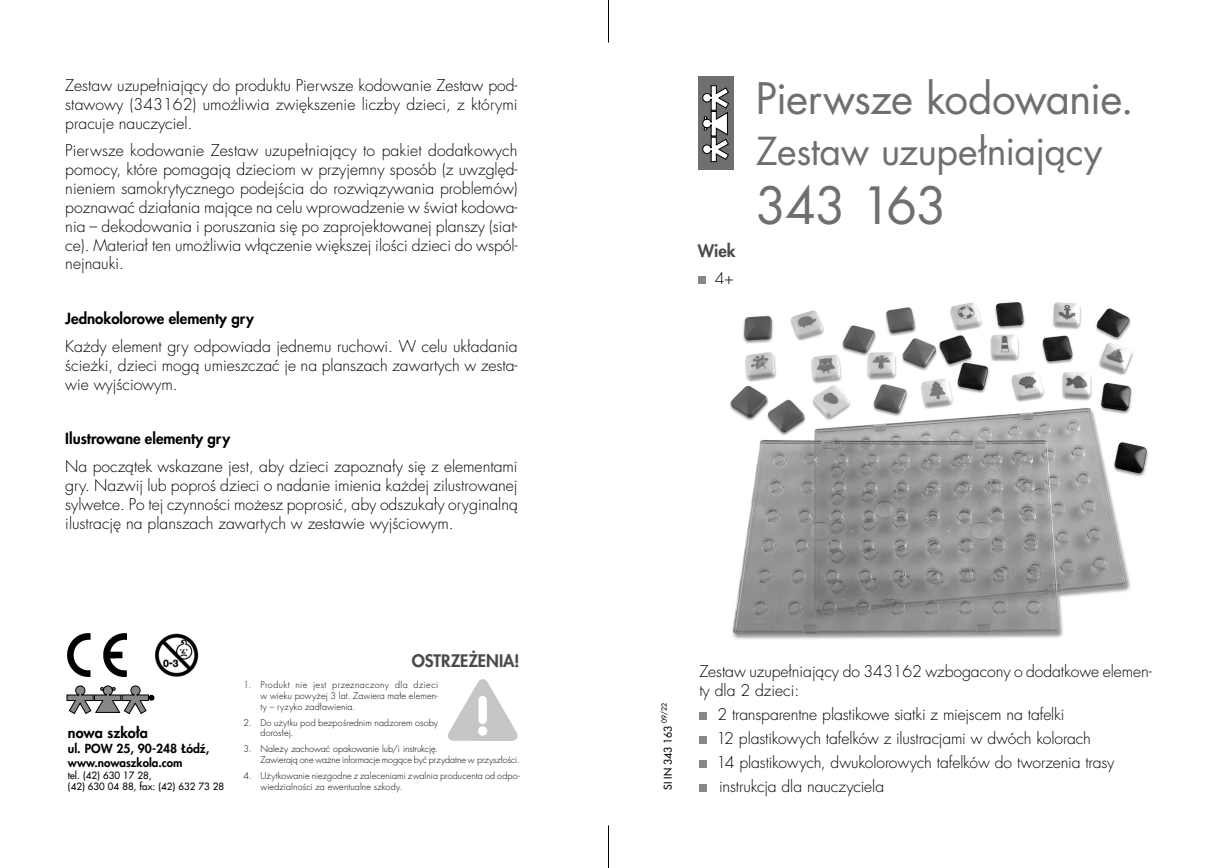
<style>
.page{position:relative;width:1217px;height:868px;background:#fff}
.page>*{position:absolute;margin:0;border:0;box-sizing:border-box;transform-origin:0 0}
.t1{font:49.95px "Futura LTS Book";letter-spacing:-.025em;color:#706f6f}
.t2{font:42.3px "Futura LTS Book";letter-spacing:-.02em;color:#706f6f}
.t3{font:37.5px "Futura LTS Book";letter-spacing:-.015em;color:#706f6f}
.t4{font:800 16.8px "Futura LTS";letter-spacing:-.005em;color:#4a4a49}
.t5{font:300 15.75px/18.9px "Futura LTS";color:#000;text-align:justify}
.t6{font:800 15px "Futura LTS";color:#000}
.t7{font:800 14.4px "Futura LTS";color:#000}
.t8{font:800 12.15px "Futura LTS";color:#000}
.t9{font:800 11.55px "Futura LTS";color:#000}
.t10{font:10.5px "Futura LTS";color:#000}
.t11{font:9.75px/11.7px "Futura LTS";color:#000}
.t12{font:300 9px/10.8px "Futura LTS";letter-spacing:.005em;color:#000}
.t13{font:6.9px "Futura LTS";color:#000}
</style>
<div class="page">
<hr style="left:608px;top:0;width:1px;height:43px;background:#000">
<hr style="left:608px;top:825px;width:1px;height:42px;background:#000">
<div style="left:699px;top:712px;width:7px;height:7px;background:#878787"></div>
<div style="left:699px;top:736px;width:7px;height:7px;background:#878787"></div>
<div style="left:699px;top:760px;width:7px;height:7px;background:#878787"></div>
<div style="left:699px;top:784px;width:7px;height:7px;background:#878787"></div>
<div style="left:697px;top:77px;width:36px;height:93px;background:#706f6f"></div>
<svg style="left:702px;top:85px;width:26px;height:77px"></svg>
<img style="left:730px;top:302px;width:418px;height:337px">
<div style="left:697px;top:276px;width:8px;height:8px;background:#878787"></div>
<img style="left:448px;top:679px;width:70px;height:62px">
<svg style="left:67px;top:685px;width:87px;height:29px"></svg>
<img style="left:67px;top:633px;width:59px;height:43px">
<img style="left:154px;top:633px;width:45px;height:44px">
<p class="t5" style="left:65px;top:76px;width:453px">Zestaw uzupełniający do produktu Pierwsze kodowanie Zestaw pod&shy;stawowy (343162) umożliwia zwiększenie liczby dzieci, z którymi pracuje nauczyciel.</p>
<p class="t5" style="left:65px;top:141px;width:454px">Pierwsze kodowanie Zestaw uzupełniający to pakiet dodatkowych pomocy, które pomagają dzieciom w przyjemny sposób (z uwzględ&shy;nieniem samokrytycznego podejścia do rozwiązywania problemów) poznawać działania mające na celu wprowadzenie w świat kodowa&shy;nia – dekodowania i poruszania się po zaprojektowanej planszy (siat&shy;ce). Materiał ten umożliwia włączenie większej ilości dzieci do wspól&shy;nejnauki.</p>
<p class="t6" style="left:65px;top:308px;width:190px">Jednokolorowe elementy gry</p>
<p class="t5" style="left:65px;top:337px;width:453px">Każdy element gry odpowiada jednemu ruchowi. W celu układania ścieżki, dzieci mogą umieszczać je na planszach zawartych w zesta&shy;wie wyjściowym.</p>
<p class="t6" style="left:65px;top:429px;width:166px">Ilustrowane elementy gry</p>
<p class="t5" style="left:65px;top:457px;width:454px">Na początek wskazane jest, aby dzieci zapoznały się z elementami gry. Nazwij lub poproś dzieci o nadanie imienia każdej zilustrowanej sylwetce. Po tej czynności możesz poprosić, aby odszukały oryginalną ilustrację na planszach zawartych w zestawie wyjściowym.</p>
<p class="t7" style="left:68px;top:723px;width:82px">nowa szko³a</p>
<p class="t8" style="left:68px;top:740px;width:143px">ul. POW 25, 90-248 £ódŸ,</p>
<p class="t9" style="left:68px;top:754px;width:116px">www.nowaszkola.com</p>
<p class="t11" style="left:68px;top:769px;width:158px">tel. (42) 630 17 28,<br>(42) 630 04 88, fax: (42) 632 73 28</p>
<p class="t4" style="left:412px;top:649px;width:109px">OSTRZEŻENIA!</p>
<p class="t12" style="left:260px;top:679px;width:179px;text-align:justify;text-indent:-17px">1. Produkt nie jest przeznaczony dla dzieci w wieku powy¿ej 3 lat. Zawiera ma³e elemen&shy;ty – ryzyko zad³awienia.</p>
<p class="t12" style="left:260px;top:717px;width:179px;text-indent:-17px">2. Do u¿ytku pod bezpoœrednim nadzorem osoby doros³ej.</p>
<p class="t12" style="left:260px;top:743px;width:261px;text-indent:-17px">3. Nale¿y zachowaæ opakowanie lub/i instrukcjê.<br>Zawieraj¹ one wa¿ne informacje mog¹ce byæ przydatne w przysz³oœci.</p>
<p class="t12" style="left:260px;top:770px;width:261px;text-indent:-17px">4. U¿ytkowanie niezgodne z zaleceniami zwalnia producenta od odpo&shy;wiedzialnoœci za ewentualne szkody.</p>
<p class="t4" style="left:697px;top:239px;width:39px">Wiek</p>
<p class="t5" style="left:714px;top:269px;width:21px">4+</p>
<h2 class="t2" style="left:755px;top:72px;width:379px">Pierwsze kodowanie.</h2>
<h3 class="t3" style="left:755px;top:127px;width:348px">Zestaw uzupełniający</h3>
<h1 class="t1" style="left:755px;top:173px;width:192px">343 163</h1>
<p class="t13" style="left:659px;top:722px;width:21px;rotate:-90deg">09/22</p>
<p class="t10" style="left:660px;top:789px;width:66px;rotate:-90deg">SI IN 343 163</p>
<p class="t5" style="left:699px;top:662px;width:454px">Zestaw uzupełniający do 343162 wzbogacony o dodatkowe elemen&shy;ty dla 2 dzieci:</p>
<p class="t5" style="left:716px;top:702px;width:399px;line-height:24px;text-align:left">2 transparentne plastikowe siatki z miejscem na tafelki<br>12 plastikowych tafelków z ilustracjami w dwóch kolorach<br>14 plastikowych, dwukolorowych tafelków do tworzenia trasy instrukcja dla nauczyciela</p>
</div>
